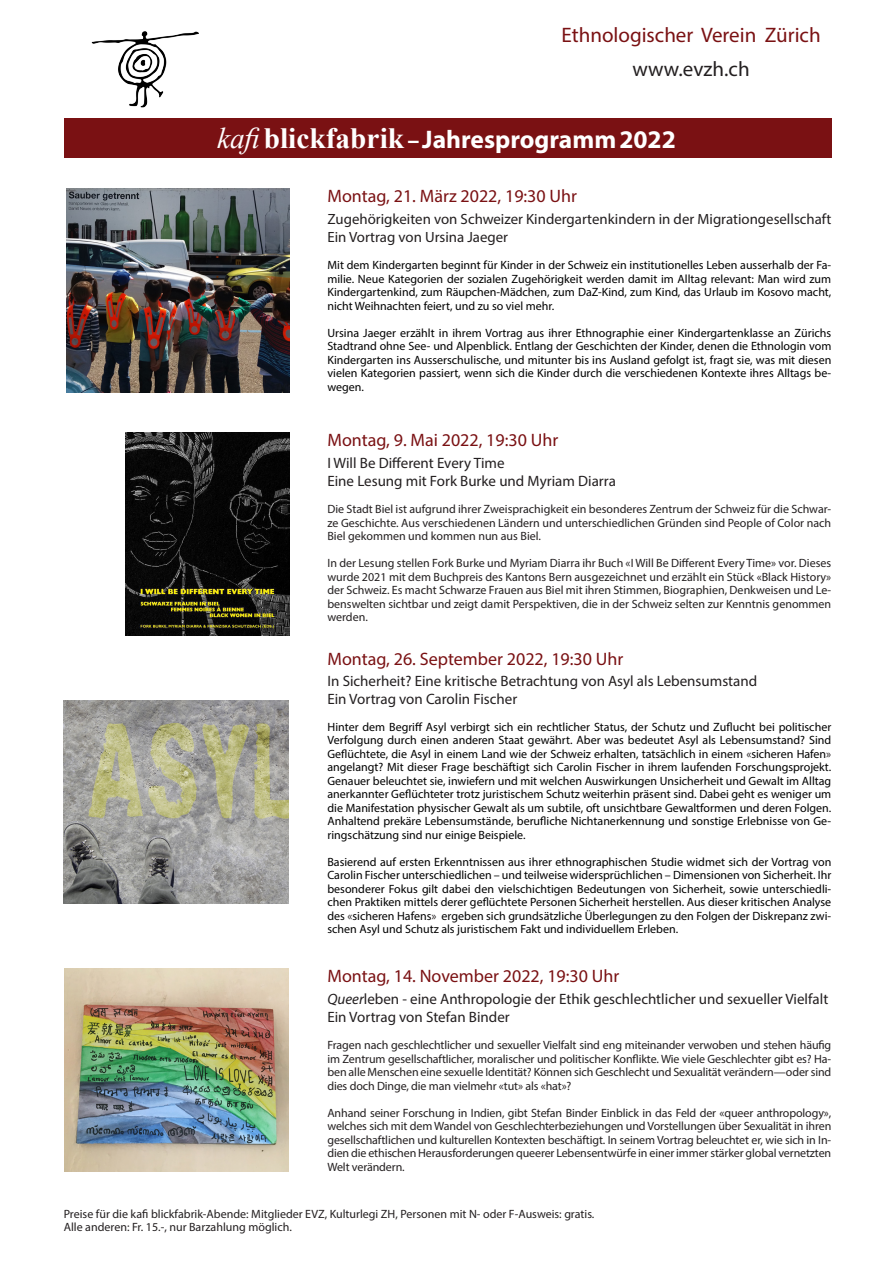
<style>
.page{position:relative;width:893px;height:1263px;background:#fff}
.page>*{position:absolute;margin:0;border:0;box-sizing:border-box;transform-origin:0 0}
.t1{font:700 25.5px "Myriad Pro";color:#fff}
.t2{font:21px "Myriad Pro";color:#7a1113}
.t3{font:21px "Myriad Pro";color:#231f20}
.t4{font:18px "Myriad Pro";color:#7a1113}
.t5{font:15px "Myriad Pro";color:#231f20}
.t6{font:14.85px "Myriad Pro";color:#231f20}
.t7{font:12px/13.5px "Myriad Pro";color:#000;text-align:justify}
.t8{font:12px/13.5px "Myriad Pro";color:#231f20;text-align:justify}
.s1{font-family:"Times New Roman";font-weight:400;font-style:italic;font-size:29.4px}
.s2{font-family:"Times New Roman";font-size:29.4px}
.s3{font-size:24px}
.s4{color:#231f20}
.s5{font-style:italic}
</style>
<div class="page">
<div style="left:64px;top:118px;width:767px;height:40px;background:#7a1113"></div>
<img style="left:66px;top:188px;width:223px;height:204px">
<img style="left:91px;top:31px;width:107px;height:77px">
<img style="left:64px;top:700px;width:225px;height:204px">
<img style="left:64px;top:968px;width:225px;height:204px">
<img style="left:125px;top:432px;width:164px;height:204px">
<p class="t2" style="left:561px;top:22px;width:261px">Ethnologischer Verein Zürich</p>
<p class="t3" style="left:633px;top:56px;width:119px">www.evzh.ch</p>
<p class="t1" style="left:217px;top:123px;width:460px"><span class="s1">kafi</span> <span class="s2">blickfabrik</span><span class="s3">–</span> Jahresprogramm 2022</p>
<p class="t4" style="left:327px;top:185px;width:251px">Montag, 21. März 2022, 19:30 Uhr</p>
<p class="t6" style="left:327px;top:210px;width:505px">Zugehörigkeiten von Schweizer Kindergartenkindern in der Migrationgesellschaft</p>
<p class="t6" style="left:327px;top:228px;width:182px">Ein Vortrag von Ursina Jaeger</p>
<p class="t7" style="left:327px;top:258px;width:505px">Mit dem Kindergarten beginnt für Kinder in der Schweiz ein institutionelles Leben ausserhalb der Fa&shy;milie. Neue Kategorien der sozialen Zugehörigkeit werden damit im Alltag relevant: Man wird zum Kindergartenkind, zum Räupchen-Mädchen, zum DaZ-Kind, zum Kind, das Urlaub im Kosovo macht, nicht Weihnachten feiert, und zu so viel mehr.</p>
<p class="t7" style="left:327px;top:326px;width:505px">Ursina Jaeger erzählt in ihrem Vortrag aus ihrer Ethnographie einer Kindergartenklasse an Zürichs Stadtrand ohne See- und Alpenblick. Entlang der Geschichten der Kinder, denen die Ethnologin vom Kindergarten ins Ausserschulische, und mitunter bis ins Ausland gefolgt ist, fragt sie, was mit diesen vielen Kategorien passiert, wenn sich die Kinder durch die verschiedenen Kontexte ihres Alltags be&shy;wegen.</p>
<p class="t4" style="left:327px;top:428px;width:232px">Montag, 9. Mai 2022, 19:30 Uhr</p>
<p class="t5" style="left:327px;top:454px;width:179px">I Will Be Different Every Time</p>
<p class="t5" style="left:327px;top:472px;width:290px">Eine Lesung mit Fork Burke und Myriam Diarra</p>
<p class="t8" style="left:327px;top:502px;width:505px">Die Stadt Biel ist aufgrund ihrer Zweisprachigkeit ein besonderes Zentrum der Schweiz für die Schwar&shy;ze Geschichte. Aus verschiedenen Ländern und unterschiedlichen Gründen sind People of Color nach Biel gekommen und kommen nun aus Biel.</p>
<p class="t8" style="left:327px;top:556px;width:505px">In der Lesung stellen Fork Burke und Myriam Diarra ihr Buch «I Will Be Different Every Time» vor. Dieses wurde 2021 mit dem Buchpreis des Kantons Bern ausgezeichnet und erzählt ein Stück «Black History» der Schweiz. Es macht Schwarze Frauen aus Biel mit ihren Stimmen, Biographien, Denkweisen und Le&shy;benswelten sichtbar und zeigt damit Perspektiven, die in der Schweiz selten zur Kenntnis genommen werden.</p>
<p class="t4" style="left:327px;top:647px;width:297px">Montag, 26. September 2022, 19:30 Uhr</p>
<p class="t5" style="left:327px;top:671px;width:431px">In Sicherheit? Eine kritische Betrachtung von Asyl als Lebensumstand</p>
<p class="t5" style="left:327px;top:689px;width:191px">Ein Vortrag von Carolin Fischer</p>
<p class="t7" style="left:327px;top:720px;width:505px">Hinter dem Begriff Asyl verbirgt sich ein rechtlicher Status, der Schutz und Zuflucht bei politischer Verfolgung durch einen anderen Staat gewährt. Aber was bedeutet Asyl als Lebensumstand? Sind Geflüchtete, die Asyl in einem Land wie der Schweiz erhalten, tatsächlich in einem <span class="s4">«</span>sicheren Hafen<span class="s4">» </span>angelangt? Mit dieser Frage beschäftigt sich Carolin Fischer in ihrem laufenden Forschungsprojekt.<br>Genauer beleuchtet sie, inwiefern und mit welchen Auswirkungen Unsicherheit und Gewalt im Alltag anerkannter Geflüchteter trotz juristischem Schutz weiterhin präsent sind. Dabei geht es weniger um die Manifestation physischer Gewalt als um subtile, oft unsichtbare Gewaltformen und deren Folgen.<br>Anhaltend prekäre Lebensumstände, berufliche Nichtanerkennung und sonstige Erlebnisse von Ge&shy;ringschätzung sind nur einige Beispiele.</p>
<p class="t7" style="left:327px;top:855px;width:505px">Basierend auf ersten Erkenntnissen aus ihrer ethnographischen Studie widmet sich der Vortrag von Carolin Fischer unterschiedlichen – und teilweise widersprüchlichen – Dimensionen von Sicherheit. Ihr besonderer Fokus gilt dabei den vielschichtigen Bedeutungen von Sicherheit, sowie unterschiedli&shy;chen Praktiken mittels derer geflüchtete Personen Sicherheit herstellen. Aus dieser kritischen Analyse des <span class="s4">«</span>sicheren Hafens<span class="s4">»</span> ergeben sich grundsätzliche Überlegungen zu den Folgen der Diskrepanz zwi&shy;schen Asyl und Schutz als juristischem Fakt und individuellem Erleben.</p>
<p class="t4" style="left:327px;top:964px;width:293px">Montag, 14. November 2022, 19:30 Uhr</p>
<p class="t5" style="left:327px;top:990px;width:502px"><span class="s5">Queer</span>leben - eine Anthropologie der Ethik geschlechtlicher und sexueller Vielfalt</p>
<p class="t5" style="left:327px;top:1008px;width:184px">Ein Vortrag von Stefan Binder</p>
<p class="t8" style="left:327px;top:1038px;width:505px">Fragen nach geschlechtlicher und sexueller Vielfalt sind eng miteinander verwoben und stehen häufig im Zentrum gesellschaftlicher, moralischer und politischer Konflikte. Wie viele Geschlechter gibt es? Ha&shy;ben alle Menschen eine sexuelle Identität? Können sich Geschlecht und Sexualität verändern—oder sind dies doch Dinge, die man vielmehr «tut» als «hat»?</p>
<p class="t8" style="left:327px;top:1105px;width:505px">Anhand seiner Forschung in Indien, gibt Stefan Binder Einblick in das Feld der «queer anthropology», welches sich mit dem Wandel von Geschlechterbeziehungen und Vorstellungen über Sexualität in ihren gesellschaftlichen und kulturellen Kontexten beschäftigt. In seinem Vortrag beleuchtet er, wie sich in In&shy;dien die ethischen Herausforderungen queerer Lebensentwürfe in einer immer stärker global vernetzten Welt verändern.</p>
<p class="t8" style="left:64px;top:1206px;width:532px">Preise für die kafi blickfabrik-Abende: Mitglieder EVZ, Kulturlegi ZH, Personen mit N- oder F-Ausweis: gratis.</p>
<p class="t8" style="left:64px;top:1220px;width:230px">Alle anderen: Fr. 15.-, nur Barzahlung möglich.</p>
</div>
